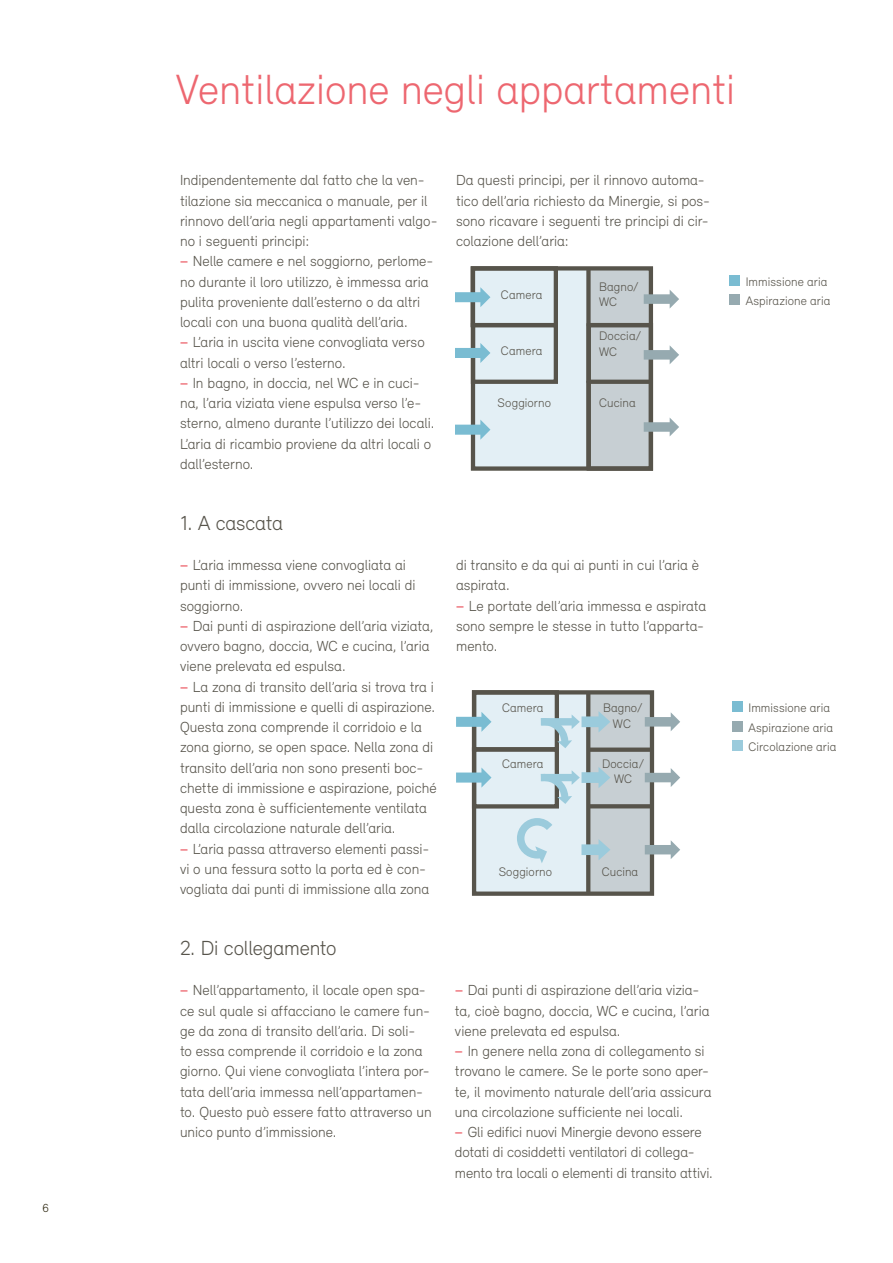
<style>
.page{position:relative;width:893px;height:1263px;background:#fff}
.page>*{position:absolute;margin:0;border:0;box-sizing:border-box;transform-origin:0 0}
.t1{font:300 43.5px "Relevant";color:#ed6770}
.t2{font:300 21px "Relevant";letter-spacing:-.01em;color:#57544b}
.t3{font:300 15px/20.2px "Relevant";color:#57544b}
.t4{font:300 12.75px/15.3px "Relevant";letter-spacing:.005em;color:#57544b}
.t5{font:300 12px "Relevant";color:#2f2912}
.s1{font-weight:500;color:#ed6770}
</style>
<div class="page">
<div style="left:589px;top:268px;width:62px;height:201px;background:#c7cfd3"></div>
<div style="left:473px;top:267px;width:115px;height:200px;background:#e3eff5"></div>
<div style="left:471px;top:266px;width:182px;height:205px;border:4px solid #57544b"></div>
<div style="left:471px;top:323px;width:87px;height:61px;border:4px solid #57544b"></div>
<div style="left:471px;top:266px;width:87px;height:61px;border:4px solid #57544b"></div>
<div style="left:587px;top:323px;width:66px;height:148px;border:4px solid #57544b"></div>
<div style="left:586px;top:267px;width:5px;height:203px;background:#57544b"></div>
<hr style="left:589px;top:323px;width:62px;height:4px;background:#57544b">
<hr style="left:588px;top:380px;width:63px;height:4px;background:#57544b">
<svg style="left:455px;top:287px;width:35px;height:20px"></svg>
<svg style="left:455px;top:343px;width:35px;height:20px"></svg>
<svg style="left:455px;top:420px;width:35px;height:20px"></svg>
<svg style="left:644px;top:290px;width:35px;height:19px"></svg>
<svg style="left:644px;top:345px;width:35px;height:19px"></svg>
<svg style="left:644px;top:417px;width:35px;height:19px"></svg>
<div style="left:474px;top:691px;width:115px;height:201px;background:#e3eff5"></div>
<div style="left:590px;top:692px;width:62px;height:202px;background:#c7cfd3"></div>
<div style="left:472px;top:690px;width:182px;height:206px;border:4px solid #57544b"></div>
<div style="left:472px;top:747px;width:87px;height:61px;border:4px solid #57544b"></div>
<div style="left:472px;top:690px;width:87px;height:61px;border:4px solid #57544b"></div>
<svg style="left:586px;top:692px;width:4px;height:202px"></svg>
<div style="left:589px;top:747px;width:62px;height:5px;background:#57544b"></div>
<svg style="left:588px;top:804px;width:63px;height:4px"></svg>
<svg style="left:456px;top:712px;width:35px;height:20px"></svg>
<svg style="left:645px;top:712px;width:35px;height:19px"></svg>
<svg style="left:456px;top:767px;width:35px;height:21px"></svg>
<svg style="left:645px;top:768px;width:35px;height:19px"></svg>
<svg style="left:645px;top:840px;width:35px;height:19px"></svg>
<svg style="left:541px;top:767px;width:69px;height:37px"></svg>
<svg style="left:541px;top:711px;width:69px;height:37px"></svg>
<svg style="left:581px;top:839px;width:29px;height:21px"></svg>
<svg style="left:517px;top:818px;width:35px;height:45px"></svg>
<div style="left:729px;top:275px;width:11px;height:11px;background:#7abcd2"></div>
<div style="left:729px;top:295px;width:11px;height:10px;background:#96aab0"></div>
<div style="left:732px;top:701px;width:11px;height:11px;background:#7abcd2"></div>
<div style="left:732px;top:740px;width:11px;height:11px;background:#9bcbdc"></div>
<div style="left:732px;top:721px;width:11px;height:11px;background:#96aab0"></div>
<p class="t5" style="left:43px;top:1201px;width:8px">6</p>
<h1 class="t1" style="left:176px;top:64px;width:560px">Ventilazione negli appartamenti</h1>
<p class="t3" style="left:180px;top:170px;width:259px">Indipendentemente dal fatto che la ven&shy;tilazione sia meccanica o manuale, per il rinnovo dell’aria negli appartamenti valgo&shy;no i seguenti principi:<br><span class="s1">−</span> Nelle camere e nel soggiorno, perlome&shy;no durante il loro utilizzo, è immessa aria pulita proveniente dall’esterno o da altri locali con una buona qualità dell’aria.<br><span class="s1">−</span> L’aria in uscita viene convogliata verso altri locali o verso l’esterno.<br><span class="s1">−</span> In bagno, in doccia, nel WC e in cuci&shy;na, l’aria viziata viene espulsa verso l’e&shy;sterno, almeno durante l’utilizzo dei locali.<br>L’aria di ricambio proviene da altri locali o dall’esterno.</p>
<p class="t3" style="left:456px;top:170px;width:255px">Da questi principi, per il rinnovo automa&shy;tico dell’aria richiesto da Minergie, si pos&shy;sono ricavare i seguenti tre principi di cir&shy;colazione dell’aria:</p>
<p class="t4" style="left:501px;top:286px;width:43px">Camera</p>
<p class="t4" style="left:501px;top:343px;width:43px">Camera</p>
<p class="t4" style="left:498px;top:395px;width:55px">Soggiorno</p>
<p class="t4" style="left:599px;top:279px;width:41px">Bagno/<br>WC</p>
<p class="t4" style="left:599px;top:328px;width:44px">Doccia/<br>WC</p>
<p class="t4" style="left:599px;top:395px;width:38px">Cucina</p>
<h2 class="t2" style="left:180px;top:510px;width:104px">1. A cascata</h2>
<p class="t3" style="left:180px;top:555px;width:258px"><span class="s1">−</span> L’aria immessa viene convogliata ai punti di immissione, ovvero nei locali di soggiorno.<br><span class="s1">−</span> Dai punti di aspirazione dell’aria viziata, ovvero bagno, doccia, WC e cucina, l’aria viene prelevata ed espulsa.<br><span class="s1">−</span> La zona di transito dell’aria si trova tra i punti di immissione e quelli di aspirazione.<br>Questa zona comprende il corridoio e la zona giorno, se open space. Nella zona di transito dell’aria non sono presenti boc&shy;chette di immissione e aspirazione, poiché questa zona è sufficientemente ventilata dalla circolazione naturale dell’aria.<br><span class="s1">−</span> L’aria passa attraverso elementi passi&shy;vi o una fessura sotto la porta ed è con&shy;vogliata dai punti di immissione alla zona</p>
<p class="t3" style="left:456px;top:555px;width:252px">di transito e da qui ai punti in cui l’aria è aspirata.<br><span class="s1">−</span> Le portate dell’aria immessa e aspirata sono sempre le stesse in tutto l’apparta&shy;mento.</p>
<p class="t4" style="left:501px;top:552px;width:43px">Camera</p>
<p class="t4" style="left:602px;top:552px;width:41px">Bagno/</p>
<p class="t4" style="left:613px;top:622px;width:20px">WC</p>
<p class="t4" style="left:603px;top:700px;width:41px;text-align:center">Bagno/<br>WC</p>
<p class="t4" style="left:602px;top:755px;width:44px;text-align:center">Doccia/<br>WC</p>
<p class="t4" style="left:502px;top:700px;width:43px">Camera</p>
<p class="t4" style="left:601px;top:716px;width:38px">Cucina</p>
<p class="t4" style="left:502px;top:755px;width:43px">Camera</p>
<p class="t4" style="left:499px;top:864px;width:55px">Soggiorno</p>
<p class="t4" style="left:602px;top:864px;width:38px">Cucina</p>
<p class="t4" style="left:496px;top:870px;width:43px">Camera</p>
<h2 class="t2" style="left:180px;top:935px;width:158px">2. Di collegamento</h2>
<p class="t3" style="left:180px;top:980px;width:253px"><span class="s1">−</span> Nell’appartamento, il locale open spa&shy;ce sul quale si affacciano le camere fun&shy;ge da zona di transito dell’aria. Di soli-<br>to essa comprende il corridoio e la zona giorno. Qui viene convogliata l’intera por&shy;tata dell’aria immessa nell’appartamen&shy;to. Questo può essere fatto attraverso un unico punto d’immissione.</p>
<p class="t4" style="left:617px;top:981px;width:20px">WC</p>
<p class="t3" style="left:455px;top:980px;width:259px"><span class="s1">−</span> Dai punti di aspirazione dell’aria vizia&shy;ta, cioè bagno, doccia, WC e cucina, l’aria viene prelevata ed espulsa.<br><span class="s1">−</span> In genere nella zona di collegamento si trovano le camere. Se le porte sono aper&shy;te, il movimento naturale dell’aria assicura una circolazione sufficiente nei locali.<br><span class="s1">−</span> Gli edifici nuovi Minergie devono essere dotati di cosiddetti ventilatori di collega&shy;mento tra locali o elementi di transito attivi.</p>
<p class="t4" style="left:497px;top:1019px;width:43px">Camera</p>
<p class="t4" style="left:614px;top:1034px;width:20px">WC</p>
<p class="t4" style="left:501px;top:1101px;width:43px">Camera</p>
<p class="t4" style="left:499px;top:1110px;width:55px">Soggiorno</p>
<p class="t4" style="left:596px;top:1110px;width:47px">WCucina</p>
<p class="t4" style="left:596px;top:1149px;width:44px">Doccia/<br>WC</p>
<p class="t4" style="left:746px;top:271px;width:86px;line-height:19.6px">Immissione aria<br>Aspirazione aria</p>
<p class="t4" style="left:748px;top:698px;width:89px;line-height:19.6px">Immissione aria<br>Aspirazione aria<br>Circolazione aria</p>
</div>
